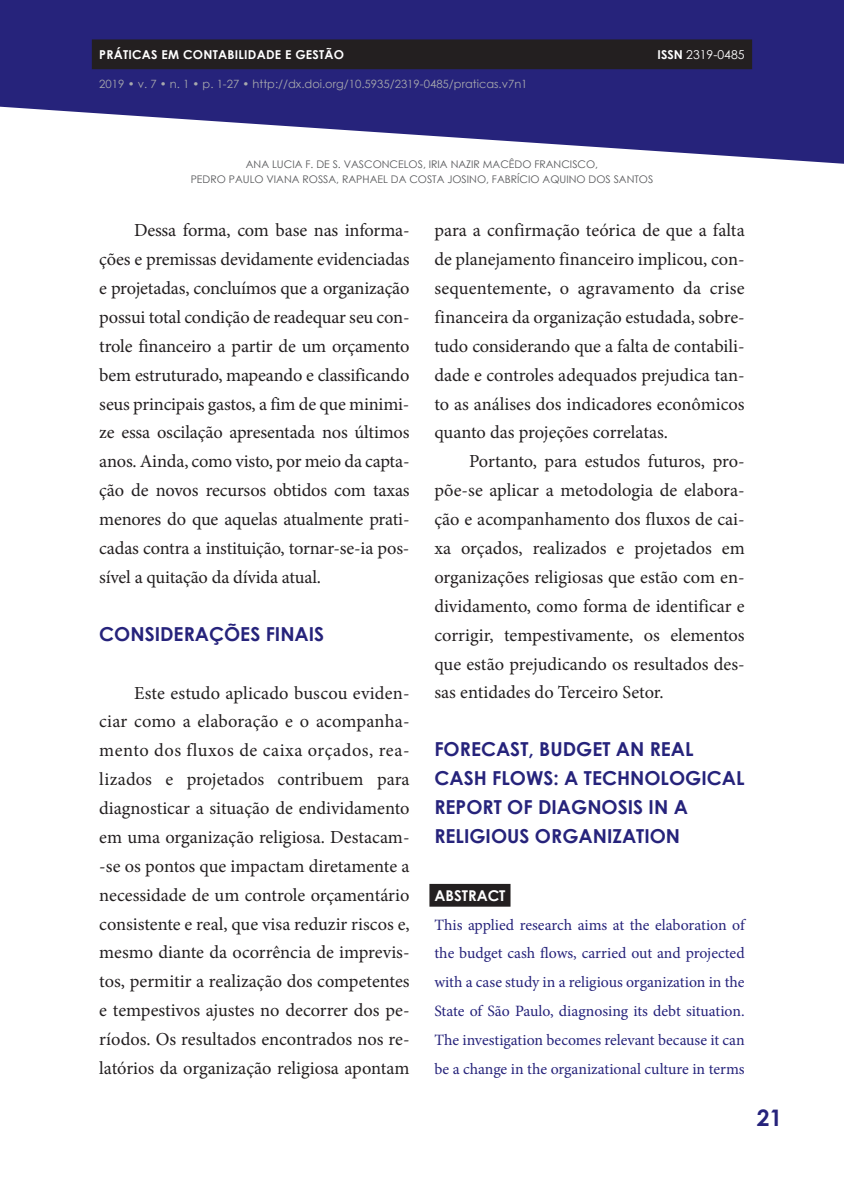
<style>
.page{position:relative;width:844px;height:1191px;background:#fff}
.page>*{position:absolute;margin:0;border:0;box-sizing:border-box;transform-origin:0 0}
.t1{font:700 22.75px "Century Gothic";color:#26237b}
.t2{font:700 19.25px/28.9px "Century Gothic";color:#26237b}
.t3{font:18.38px/28.9px "Minion Pro";letter-spacing:-.005em;color:#231f20;text-align:justify}
.t4{font:15.75px/28.9px "Minion Pro";letter-spacing:-.005em;color:#26237b;text-align:justify}
.t5{font:700 14.88px "Century Gothic";color:#fff}
.t6{font:700 12.25px "Century Gothic";letter-spacing:.02em;color:#fff}
.t7{font:12.25px "Century Gothic";color:#fff}
.t8{font:11.38px "Century Gothic";color:#a8a9ad}
.t9{font:10.5px/15.8px "Century Gothic";color:#57585a;text-align:center}
.s1{font-weight:700}
</style>
<div class="page">
<svg style="left:1px;top:0;width:842px;height:164px;fill:#26237b"></svg>
<svg style="left:0;top:0;width:1px;height:107px"></svg>
<div style="left:92px;top:39px;width:660px;height:30px;background:#231f20"></div>
<div style="left:429px;top:884px;width:81px;height:22px;background:#231f20"></div>
<p class="t6" style="left:99px;top:45px;width:246px">PRÁTICAS EM CONTABILIDADE E GESTÃO</p>
<p class="t7" style="left:657px;top:46px;width:88px"><span class="s1">ISSN</span> 2319-0485</p>
<p class="t8" style="left:99px;top:76px;width:429px">2019 • v. 7 • n. 1 • p. 1-27 • http://dx.doi.org/10.5935/2319-0485/praticas.v7n1</p>
<p class="t9" style="left:191px;top:156px;width:464px">ANA LUCIA F. DE S. VASCONCELOS, IRIA NAZIR MACÊDO FRANCISCO,<br>PEDRO PAULO VIANA ROSSA, RAPHAEL DA COSTA JOSINO, FABRÍCIO AQUINO DOS SANTOS</p>
<p class="t3" style="left:99px;top:216px;width:312px;text-indent:35px">Dessa forma, com base nas informa&shy;ções e premissas devidamente evidenciadas e projetadas, concluímos que a organização possui total condição de readequar seu con&shy;trole financeiro a partir de um orçamento bem estruturado, mapeando e classificando seus principais gastos, a fim de que minimi&shy;ze essa oscilação apresentada nos últimos anos. Ainda, como visto, por meio da capta&shy;ção de novos recursos obtidos com taxas menores do que aquelas atualmente prati&shy;cadas contra a instituição, tornar-se-ia pos&shy;sível a quitação da dívida atual.</p>
<p class="t2" style="left:99px;top:618px;width:226px">CONSIDERAÇÕES FINAIS</p>
<p class="t3" style="left:434px;top:216px;width:312px">para a confirmação teórica de que a falta de planejamento financeiro implicou, con&shy;sequentemente, o agravamento da crise financeira da organização estudada, sobre&shy;tudo considerando que a falta de contabili&shy;dade e controles adequados prejudica tan&shy;to as análises dos indicadores econômicos quanto das projeções correlatas.</p>
<p class="t3" style="left:434px;top:447px;width:312px;text-indent:35px">Portanto, para estudos futuros, pro&shy;põe-se aplicar a metodologia de elabora&shy;ção e acompanhamento dos fluxos de cai&shy;xa orçados, realizados e projetados em organizações religiosas que estão com en&shy;dividamento, como forma de identificar e corrigir, tempestivamente, os elementos que estão prejudicando os resultados des&shy;sas entidades do Terceiro Setor.</p>
<p class="t3" style="left:99px;top:678px;width:312px;text-indent:35px">Este estudo aplicado buscou eviden&shy;ciar como a elaboração e o acompanha&shy;mento dos fluxos de caixa orçados, rea&shy;lizados e projetados contribuem para diagnosticar a situação de endividamento em uma organização religiosa. Destacam--se os pontos que impactam diretamente a necessidade de um controle orçamentário consistente e real, que visa reduzir riscos e, mesmo diante da ocorrência de imprevis&shy;tos, permitir a realização dos competentes e tempestivos ajustes no decorrer dos pe&shy;ríodos. Os resultados encontrados nos re&shy;latórios da organização religiosa apontam</p>
<p class="t2" style="left:434px;top:734px;width:311px">FORECAST, BUDGET AN REAL<br>CASH FLOWS: A TECHNOLOGICAL<br>REPORT OF DIAGNOSIS IN A<br>RELIGIOUS ORGANIZATION</p>
<p class="t5" style="left:434px;top:884px;width:73px">ABSTRACT</p>
<p class="t4" style="left:434px;top:910px;width:312px">This applied research aims at the elaboration of the budget cash flows, carried out and projected with a case study in a religious organization in the State of São Paulo, diagnosing its debt situation.<br>The investigation becomes relevant because it can be a change in the organizational culture in terms</p>
<p class="t1" style="left:756px;top:1100px;width:27px">21</p>
</div>
